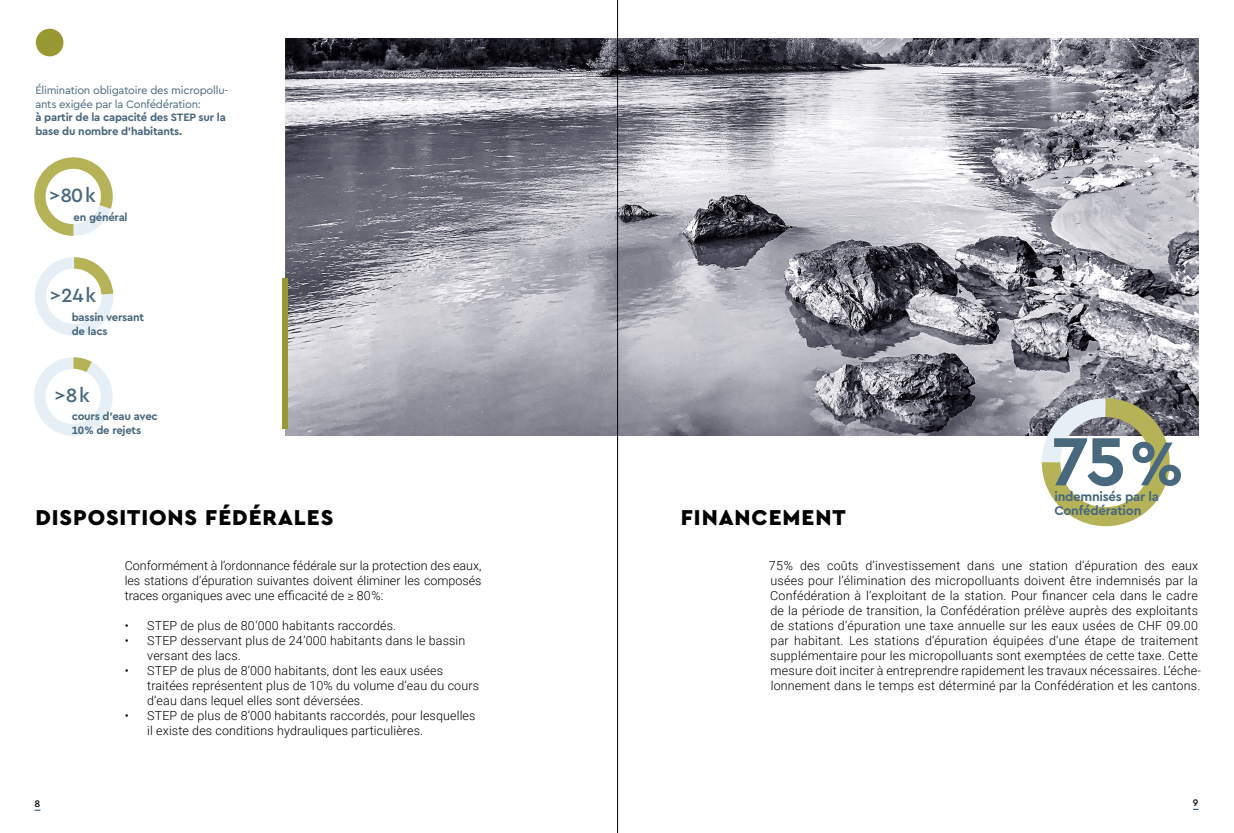
<style>
.page{position:relative;width:1234px;height:833px;background:#fff}
.page>*{position:absolute;margin:0;border:0;box-sizing:border-box;transform-origin:0 0}
.t1{font:700 71.25px "Cera PRO";color:#48687d}
.t2{font:900 22.5px "Cera Pro";letter-spacing:.04em;color:#000}
.t3{font:500 20.12px "Cera Pro";letter-spacing:.08em;color:#48687d}
.t4{font:700 13.25px/13.8px "Cera PRO";letter-spacing:-.02em;color:#48687d}
.t5{font:300 12.5px/15px "Roboto";letter-spacing:.015em;color:#000}
.t6{font:700 11.25px/13.8px "Cera PRO";letter-spacing:-.02em;color:#48687d}
.t7{font:11.25px/13.8px "Cera PRO";letter-spacing:-.02em;color:#48687d}
.t8{font:500 10px "Cera Pro";color:#000}
.s1{font-size:64.88px}
</style>
<div class="page">
<img style="left:285px;top:39px;width:913px;height:396px">
<div style="left:282px;top:279px;width:6px;height:150px;background:#993"></div>
<svg style="left:34px;top:157px;width:79px;height:79px"></svg>
<div style="left:46px;top:169px;width:55px;height:55px;background:#fff;border-radius:50%"></div>
<svg style="left:35px;top:257px;width:79px;height:79px"></svg>
<div style="left:46px;top:269px;width:55px;height:55px;background:#fff;border-radius:50%"></div>
<svg style="left:34px;top:357px;width:79px;height:79px"></svg>
<div style="left:45px;top:369px;width:56px;height:55px;background:#fff;border-radius:50%"></div>
<svg style="left:1041px;top:398px;width:128px;height:128px"></svg>
<div style="left:36px;top:29px;width:27px;height:27px;background:#993;border-radius:50%"></div>
<hr style="left:617px;top:0;width:1px;height:833px;background:#000">
<p class="t7" style="left:35px;top:83px;width:194px">Élimination obligatoire des micropollu&shy;ants exigée par la Confédération:</p>
<p class="t6" style="left:35px;top:110px;width:192px">à partir de la capacité des STEP sur la base du nombre d’habitants.</p>
<h3 class="t3" style="left:49px;top:182px;width:48px">&gt;80k</h3>
<p class="t6" style="left:74px;top:210px;width:56px">en général</p>
<h3 class="t3" style="left:50px;top:282px;width:48px">&gt;24k</h3>
<p class="t6" style="left:72px;top:310px;width:74px">bassin versant de lacs</p>
<h3 class="t3" style="left:54px;top:382px;width:37px">&gt;8k</h3>
<p class="t6" style="left:72px;top:409px;width:87px">cours d’eau avec<br>10% de rejets</p>
<h1 class="t1" style="left:1051px;top:414px;width:134px">75<span class="s1">%</span></h1>
<p class="t4" style="left:1054px;top:489px;width:106px">indemnisés par la<br>Confédération</p>
<h2 class="t2" style="left:35px;top:503px;width:299px">DISPOSITIONS FÉDÉRALES</h2>
<h2 class="t2" style="left:680px;top:503px;width:166px">FINANCEMENT</h2>
<p class="t5" style="left:125px;top:558px;width:358px;text-align:justify">Conformément à l’ordonnance fédérale sur la protection des eaux, les stations d’épuration suivantes doivent éliminer les composés traces organiques avec une efficacité de ≥ 80%:</p>
<p class="t5" style="left:125px;top:618px;width:273px">• STEP de plus de 80‘000 habitants raccordés.</p>
<p class="t5" style="left:147px;top:633px;width:319px;text-indent:-22px">• STEP desservant plus de 24‘000 habitants dans le bassin versant des lacs.</p>
<p class="t5" style="left:147px;top:663px;width:333px;text-indent:-22px">• STEP de plus de 8‘000 habitants, dont les eaux usées traitées représentent plus de 10% du volume d’eau du cours d’eau dans lequel elles sont déversées.</p>
<p class="t5" style="left:147px;top:708px;width:330px;text-indent:-22px">• STEP de plus de 8‘000 habitants raccordés, pour lesquelles il existe des conditions hydrauliques particulières.</p>
<p class="t5" style="left:768px;top:558px;width:433px">75% des coûts d’investissement dans une station d’épuration des eaux usées pour l’élimination des micropolluants doivent être indemnisés par la Confédération à l’exploitant de la station. Pour financer cela dans le cadre de la période de transition, la Confédération prélève auprès des exploitants de stations d’épuration une taxe annuelle sur les eaux usées de CHF 09.00 par habitant. Les stations d’épuration équipées d’une étape de traitement supplémentaire pour les micropolluants sont exemptées de cette taxe. Cette mesure doit inciter à entreprendre rapidement les travaux nécessaires. L’éche&shy;lonnement dans le temps est déterminé par la Confédération et les cantons.</p>
<p class="t8" style="left:35px;top:796px;width:7px">8</p>
<p class="t8" style="left:1192px;top:795px;width:7px">9</p>
</div>
